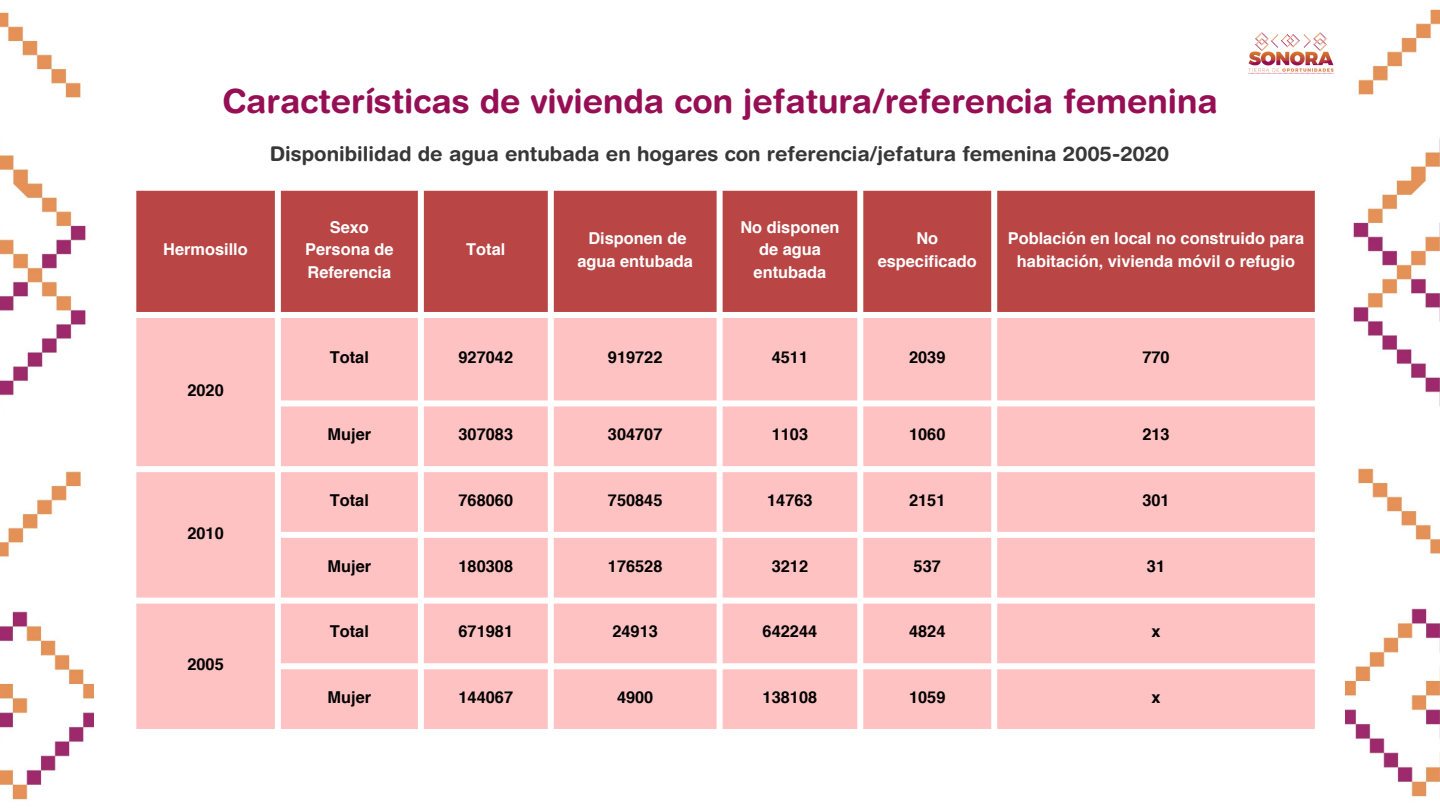
<style>
.page{position:relative;width:1440px;height:810px;background:#fff}
.page>*{position:absolute;margin:0;border:0;box-sizing:border-box;transform-origin:0 0}
.t1{font:700 33.3px "Helvetica Rounded";color:#960e53}
.t2{font:700 20.4px "Helvetica Rounded";color:#383737}
.t3{font:700 16.4px "Helvetica";color:#000}
.t4{font:700 16.4px/22.5px "Helvetica";color:#fff;text-align:center}
</style>
<div class="page">
<img style="left:0;top:12px;width:93px;height:788px">
<img style="left:1345px;top:9px;width:95px;height:788px">
<div style="left:136px;top:191px;width:1179px;height:121px;background:#b94645"></div>
<svg style="left:136px;top:318px;width:1179px;height:411px;fill:#ffc2c2"></svg>
<img style="left:1248px;top:32px;width:86px;height:42px">
<h1 class="t1" style="left:222px;top:81px;width:997px">Características de vivienda con jefatura/referencia femenina</h1>
<p class="t2" style="left:270px;top:141px;width:901px">Disponibilidad de agua entubada en hogares con referencia/jefatura femenina 2005-2020</p>
<p class="t4" style="left:163px;top:240px;width:86px">Hermosillo</p>
<p class="t3" style="left:187px;top:383px;width:38px">2020</p>
<p class="t3" style="left:187px;top:526px;width:38px">2010</p>
<p class="t3" style="left:187px;top:658px;width:38px">2005</p>
<p class="t4" style="left:305px;top:217px;width:90px">Sexo<br>Persona de<br>Referencia</p>
<p class="t4" style="left:466px;top:240px;width:41px">Total</p>
<p class="t4" style="left:577px;top:228px;width:117px">Disponen de agua entubada</p>
<p class="t4" style="left:740px;top:217px;width:101px">No disponen de agua entubada</p>
<p class="t4" style="left:878px;top:228px;width:101px">No especificado</p>
<p class="t4" style="left:1008px;top:228px;width:298px">Población en local no construido para habitación, vivienda móvil o refugio</p>
<p class="t3" style="left:330px;top:350px;width:41px">Total</p>
<p class="t3" style="left:459px;top:350px;width:56px">927042</p>
<p class="t3" style="left:608px;top:350px;width:56px">919722</p>
<p class="t3" style="left:772px;top:350px;width:38px">4511</p>
<p class="t3" style="left:909px;top:350px;width:38px">2039</p>
<p class="t3" style="left:1142px;top:350px;width:29px">770</p>
<p class="t3" style="left:328px;top:428px;width:45px">Mujer</p>
<p class="t3" style="left:459px;top:428px;width:56px">307083</p>
<p class="t3" style="left:608px;top:428px;width:56px">304707</p>
<p class="t3" style="left:772px;top:428px;width:38px">1103</p>
<p class="t3" style="left:909px;top:428px;width:38px">1060</p>
<p class="t3" style="left:1142px;top:428px;width:29px">213</p>
<p class="t3" style="left:330px;top:493px;width:41px">Total</p>
<p class="t3" style="left:459px;top:493px;width:56px">768060</p>
<p class="t3" style="left:608px;top:493px;width:56px">750845</p>
<p class="t3" style="left:767px;top:493px;width:47px">14763</p>
<p class="t3" style="left:909px;top:493px;width:38px">2151</p>
<p class="t3" style="left:1142px;top:493px;width:29px">301</p>
<p class="t3" style="left:328px;top:559px;width:45px">Mujer</p>
<p class="t3" style="left:459px;top:559px;width:56px">180308</p>
<p class="t3" style="left:608px;top:559px;width:56px">176528</p>
<p class="t3" style="left:772px;top:559px;width:38px">3212</p>
<p class="t3" style="left:914px;top:559px;width:29px">537</p>
<p class="t3" style="left:1147px;top:559px;width:20px">31</p>
<p class="t3" style="left:330px;top:625px;width:41px">Total</p>
<p class="t3" style="left:459px;top:625px;width:56px">671981</p>
<p class="t3" style="left:612px;top:625px;width:47px">24913</p>
<p class="t3" style="left:763px;top:625px;width:56px">642244</p>
<p class="t3" style="left:909px;top:625px;width:38px">4824</p>
<p class="t3" style="left:1151px;top:625px;width:11px">x</p>
<p class="t3" style="left:328px;top:690px;width:45px">Mujer</p>
<p class="t3" style="left:459px;top:690px;width:56px">144067</p>
<p class="t3" style="left:617px;top:690px;width:38px">4900</p>
<p class="t3" style="left:763px;top:690px;width:56px">138108</p>
<p class="t3" style="left:909px;top:690px;width:38px">1059</p>
<p class="t3" style="left:1151px;top:690px;width:11px">x</p>
</div>
